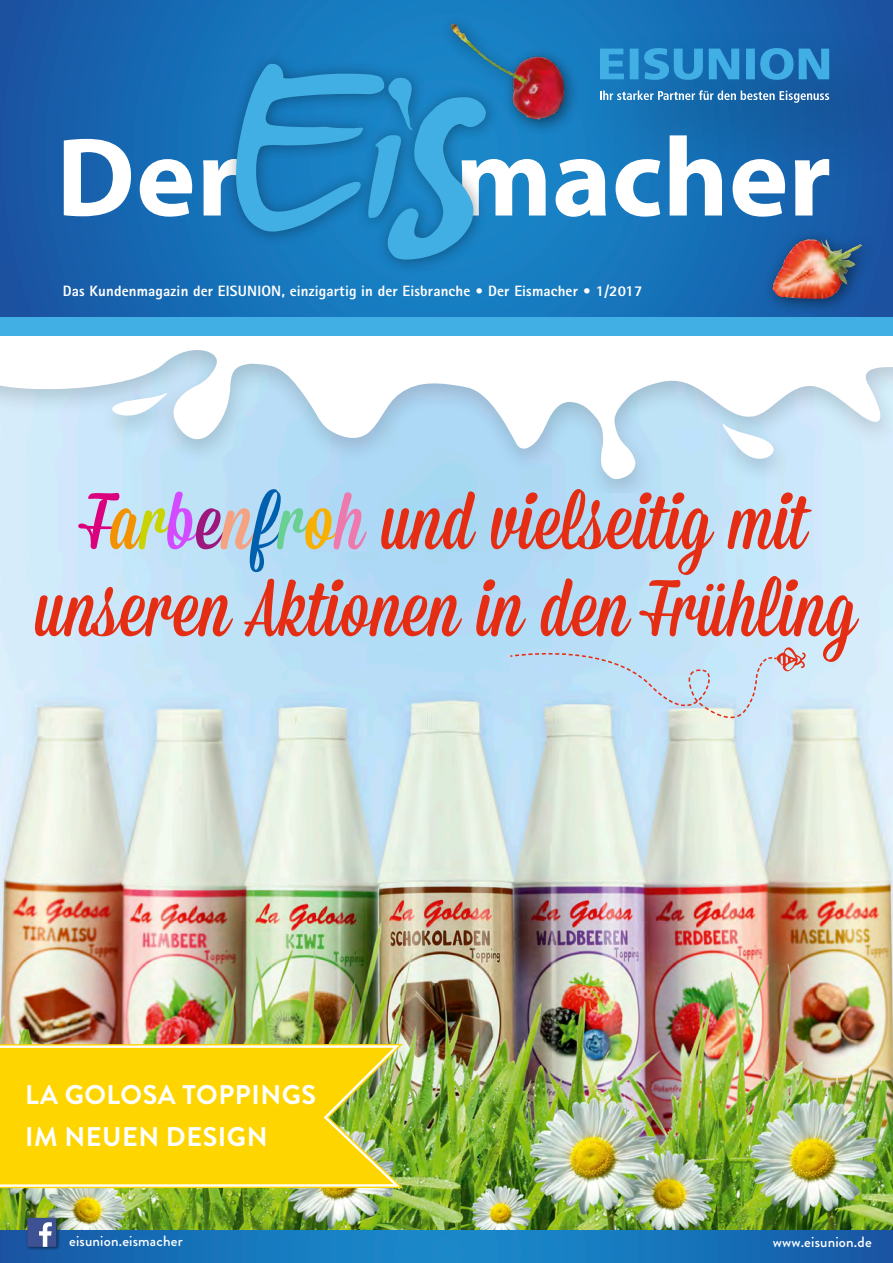
<style>
.page{position:relative;width:893px;height:1263px;background:#fff}
.page>*{position:absolute;margin:0;border:0;box-sizing:border-box;transform-origin:0 0}
.t1{font:79.5px/87px "Mission Script";letter-spacing:.005em;color:#e52d14;text-align:center}
.t2{font:700 27px/42px "Brandon Grotesque";letter-spacing:.02em;color:#fff}
.t3{font:800 15px "Rotis Sans Serif Pro";letter-spacing:.01em;color:#fff}
.t4{font:500 15px "Brandon Grotesque";letter-spacing:.01em;color:#fff}
.s1{color:#db007b}
.s2{color:#f39200}
.s3{color:#c9d300}
.s4{color:#d44aff}
.s5{color:#9e177f}
.s6{color:#f4a282}
.s7{color:#0060ad}
.s8{color:#6acf93}
.s9{color:#f7af00}
.s10{color:#ee7aad}
</style>
<div class="page">
<img style="left:0;top:492px;width:893px;height:738px">
<div style="left:0;top:0;width:893px;height:492px;background:#000;opacity:.16"></div>
<svg style="left:0;top:336px;width:893px;height:144px"></svg>
<svg style="left:0;top:0;width:893px;height:317px;background:#176bb3"></svg>
<div style="left:578px;top:25px;width:315px;height:163px;background:#000;opacity:.4"></div>
<svg style="left:600px;top:48px;width:229px;height:32px;background:#2d90cc"></svg>
<svg style="left:600px;top:90px;width:229px;height:13px;background:#4f8cbe"></svg>
<div style="left:0;top:317px;width:893px;height:19px;background:#41aee4"></div>
<div style="left:441px;top:14px;width:140px;height:122px;background:#187dc1"></div>
<img style="left:437px;top:23px;width:136px;height:100px">
<img style="left:740px;top:226px;width:153px;height:90px">
<svg style="left:64px;top:135px;width:765px;height:82px"></svg>
<div style="left:223px;top:52px;width:278px;height:223px;background:#000;opacity:.35"></div>
<svg style="left:236px;top:63px;width:251px;height:198px;background:#288dc9"></svg>
<svg style="left:0;top:1230px;width:893px;height:33px;background:#1773b9"></svg>
<svg style="left:509px;top:647px;width:297px;height:77px;background:#c6deee"></svg>
<svg style="left:0;top:1044px;width:402px;height:144px;background:#f4d311"></svg>
<div style="left:25px;top:1216px;width:35px;height:35px;background:#000;opacity:.5"></div>
<div style="left:27px;top:1218px;width:29px;height:29px;background:#3e5193;border-radius:2px"></div>
<svg style="left:39px;top:1222px;width:13px;height:25px"></svg>
<p class="t3" style="left:63px;top:282px;width:581px">Das Kundenmagazin der EISUNION, einzigartig in der Eisbranche • Der Eismacher • 1/2017</p>
<h1 class="t1" style="left:36px;top:482px;width:823px"><span class="s1">F</span><span class="s2">a</span><span class="s3">r</span><span class="s4">b</span><span class="s5">e</span><span class="s6">n</span><span class="s7">f</span><span class="s8">r</span><span class="s9">o</span><span class="s10">h</span> und vielseitig mit unseren Aktionen in den Frühling</h1>
<h2 class="t2" style="left:25px;top:1074px;width:292px">LA GOLOSA TOPPINGS<br>IM NEUEN DESIGN</h2>
<p class="t4" style="left:69px;top:1231px;width:115px">eisunion.eismacher</p>
<p class="t4" style="left:773px;top:1231px;width:100px">www.eisunion.de</p>
</div>
